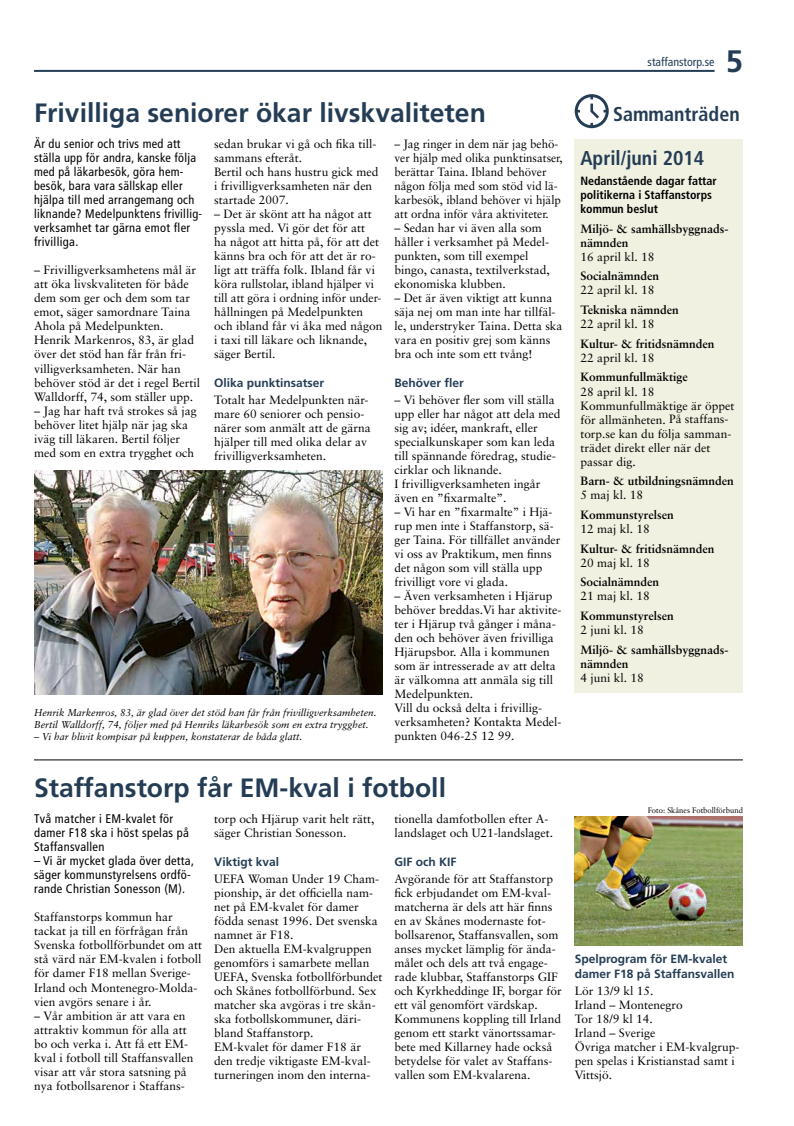
<style>
.page{position:relative;width:794px;height:1126px;background:#fff}
.page>*{position:absolute;margin:0;border:0;box-sizing:border-box;transform-origin:0 0}
.t1{font:700 31px "Frutiger";color:#243d55}
.t2{font:700 26.5px "Frutiger";color:#243d55}
.t3{font:700 condensed 20px "Frutiger";color:#243d55}
.t4{font:condensed 12.5px/14px "Frutiger";letter-spacing:.025em;color:#000}
.t5{font:12px/14px "Sabon";color:#000}
.t6{font:700 12px/14px "Sabon";color:#000}
.t7{font:12px/14px "Sabon";color:#000;scale:.96 1}
.t8{font:700 12px/14.4px "Frutiger";color:#243d55}
.t9{font:700 condensed 12px/14px "Frutiger";color:#000}
.t10{font:condensed 12px "Frutiger";color:#243d55}
.t11{font:italic 10px/12px "Sabon";color:#000}
.t12{font:8px "Sabon";color:#000;scale:.96 1}
</style>
<div class="page">
<hr style="left:34px;top:70px;width:680px;height:2px;background:#243d55">
<div style="left:575px;top:139px;width:168px;height:553px;background:#f0f1e1"></div>
<svg style="left:575px;top:94px;width:34px;height:34px"></svg>
<img style="left:34px;top:471px;width:348px;height:223px">
<img style="left:575px;top:816px;width:168px;height:129px">
<hr style="left:34px;top:759px;width:709px;height:1px;background:#000">
<h2 class="t2" style="left:34px;top:97px;width:453px">Frivilliga seniorer ökar livskvaliteten</h2>
<p class="t4" style="left:34px;top:137px;width:170px">Är du senior och trivs med att ställa upp för andra, kanske följa med på läkarbesök, göra hem&shy;besök, bara vara sällskap eller hjälpa till med arrangemang och liknande? Medelpunktens frivillig&shy;verksamhet tar gärna emot fler frivilliga.</p>
<p class="t5" style="left:34px;top:263px;width:168px">– Frivilligverksamhetens mål är att öka livskvaliteten för både dem som ger och dem som tar emot, säger samordnare Taina<br>Ahola på Medelpunkten.<br>Henrik Markenros, 83, är glad över det stöd han får från fri&shy;villigverksamheten. När han behöver stöd är det i regel Bertil<br>Walldorff, 74, som ställer upp.</p>
<p class="t5" style="left:34px;top:403px;width:164px">– Jag har haft två strokes så jag behöver litet hjälp när jag ska iväg till läkaren. Bertil följer med som en extra trygghet och</p>
<p class="t7" style="left:394px;top:137px;width:177px">– Jag ringer in dem när jag behö&shy;ver hjälp med olika punktinsatser, berättar Taina. Ibland behöver någon följa med som stöd vid lä&shy;karbesök, ibland behöver vi hjälp att ordna inför våra aktiviteter.</p>
<p class="t5" style="left:394px;top:221px;width:157px">– Sedan har vi även alla som håller i verksamhet på Medel&shy;punkten, som till exempel bingo, canasta, textilverkstad, ekonomiska klubben.</p>
<p class="t5" style="left:394px;top:291px;width:169px">– Det är även viktigt att kunna säja nej om man inte har tillfäl&shy;le, understryker Taina. Detta ska vara en positiv grej som känns bra och inte som ett tvång!</p>
<p class="t8" style="left:394px;top:375px;width:71px">Behöver fler</p>
<p class="t5" style="left:394px;top:392px;width:168px">– Vi behöver fler som vill ställa upp eller har något att dela med sig av; idéer, mankraft, eller specialkunskaper som kan leda till spännande föredrag, studie&shy;cirklar och liknande.<br>I frivilligverksamheten ingår även en ”fixarmalte”.</p>
<p class="t5" style="left:394px;top:504px;width:167px">– Vi har en ”fixarmalte” i Hjä&shy;rup men inte i Staffanstorp, sä&shy;ger Taina. För tillfället använder vi oss av Praktikum, men finns det någon som vill ställa upp frivilligt vore vi glada.</p>
<p class="t5" style="left:394px;top:588px;width:168px">– Även verksamheten i Hjärup behöver breddas.Vi har aktivite&shy;ter i Hjärup två gånger i måna&shy;den och behöver även frivilliga<br>Hjärupsbor. Alla i kommunen som är intresserade av att delta är välkomna att anmäla sig till<br>Medelpunkten.<br>Vill du också delta i frivillig&shy;verksamheten? Kontakta Medel&shy;punkten 046-25 12 99.</p>
<p class="t5" style="left:214px;top:137px;width:166px">sedan brukar vi gå och fika till&shy;sammans efteråt.<br>Bertil och hans hustru gick med i frivilligverksamheten när den startade 2007.</p>
<p class="t5" style="left:214px;top:207px;width:170px">– Det är skönt att ha något att pyssla med. Vi gör det för att<br>ha något att hitta på, för att det känns bra och för att det är ro&shy;ligt att träffa folk. Ibland får vi köra rullstolar, ibland hjälper vi till att göra i ordning inför under&shy;hållningen på Medelpunkten och ibland får vi åka med någon i taxi till läkare och liknande, säger Bertil.</p>
<p class="t8" style="left:214px;top:375px;width:112px">Olika punktinsatser</p>
<p class="t5" style="left:214px;top:392px;width:158px">Totalt har Medelpunkten när&shy;mare 60 seniorer och pensio&shy;närer som anmält att de gärna hjälper till med olika delar av frivilligverksamheten.</p>
<p class="t11" style="left:34px;top:706px;width:344px">Henrik Markenros, 83, är glad över det stöd han får från frivilligverksamheten.<br>Bertil Walldorff, 74, följer med på Henriks läkarbesök som en extra trygghet.</p>
<p class="t11" style="left:34px;top:730px;width:270px">– Vi har blivit kompisar på kuppen, konstaterar de båda glatt.</p>
<h2 class="t2" style="left:34px;top:772px;width:413px">Staffanstorp får EM-kval i fotboll</h2>
<p class="t4" style="left:34px;top:812px;width:156px">Två matcher i EM-kvalet för damer F18 ska i höst spelas på<br>Staffansvallen</p>
<p class="t4" style="left:34px;top:854px;width:162px">– Vi är mycket glada över detta, säger kommunstyrelsens ordfö&shy;rande Christian Sonesson (M).</p>
<p class="t5" style="left:34px;top:910px;width:170px">Staffanstorps kommun har tackat ja till en förfrågan från<br>Svenska fotbollförbundet om att stå värd när EM-kvalen i fotboll för damer F18 mellan Sverige-<br>Irland och Montenegro-Molda&shy;vien avgörs senare i år.</p>
<p class="t5" style="left:34px;top:1008px;width:161px">– Vår ambition är att vara en attraktiv kommun för alla att bo och verka i. Att få ett EM&shy;kval i fotboll till Staffansvallen visar att vår stora satsning på nya fotbollsarenor i Staffans-</p>
<p class="t5" style="left:214px;top:812px;width:162px">torp och Hjärup varit helt rätt, säger Christian Sonesson.</p>
<p class="t8" style="left:214px;top:854px;width:66px">Viktigt kval</p>
<p class="t5" style="left:214px;top:871px;width:170px">UEFA Woman Under 19 Cham&shy;pionship, är det officiella nam&shy;net på EM-kvalet för damer födda senast 1996. Det svenska namnet är F18.<br>Den aktuella EM-kvalgruppen genomförs i samarbete mellan<br>UEFA, Svenska fotbollförbundet och Skånes fotbollförbund. Sex matcher ska avgöras i tre skån&shy;ska fotbollskommuner, däri&shy;bland Staffanstorp.<br>EM-kvalet för damer F18 är den tredje viktigaste EM-kval&shy;turneringen inom den interna-</p>
<p class="t5" style="left:394px;top:812px;width:160px">tionella damfotbollen efter A&shy;landslaget och U21-landslaget.</p>
<p class="t8" style="left:394px;top:854px;width:64px">GIF och KIF</p>
<p class="t5" style="left:394px;top:871px;width:169px">Avgörande för att Staffanstorp fick erbjudandet om EM-kval&shy;matcherna är dels att här finns en av Skånes modernaste fot&shy;bollsarenor, Staffansvallen, som anses mycket lämplig för ända&shy;målet och dels att två engage&shy;rade klubbar, Staffanstorps GIF och Kyrkheddinge IF, borgar för ett väl genomfört värdskap.<br>Kommunens koppling till Irland genom ett starkt vänortssamar&shy;bete med Killarney hade också betydelse för valet av Staffans&shy;vallen som EM-kvalarena.</p>
<p class="t10" style="left:647px;top:55px;width:68px">staffanstorp.se</p>
<h1 class="t1" style="left:725px;top:43px;width:19px">5</h1>
<h3 class="t3" style="left:613px;top:102px;width:128px">Sammanträden</h3>
<h3 class="t3" style="left:580px;top:146px;width:125px">April/juni 2014</h3>
<p class="t9" style="left:580px;top:174px;width:138px">Nedanstående dagar fattar politikerna i Staffanstorps kommun beslut</p>
<p class="t6" style="left:580px;top:221px;width:150px">Miljö- &amp; samhällsbyggnads&shy;nämnden</p>
<p class="t5" style="left:580px;top:249px;width:76px">16 april kl. 18</p>
<p class="t6" style="left:580px;top:269px;width:80px">Socialnämnden</p>
<p class="t5" style="left:580px;top:283px;width:76px">22 april kl. 18</p>
<p class="t6" style="left:580px;top:302px;width:100px">Tekniska nämnden</p>
<p class="t5" style="left:580px;top:317px;width:76px">22 april kl. 18</p>
<p class="t6" style="left:580px;top:336px;width:136px">Kultur- &amp; fritidsnämnden</p>
<p class="t5" style="left:580px;top:350px;width:76px">22 april kl. 18</p>
<p class="t6" style="left:580px;top:370px;width:109px">Kommunfullmäktige</p>
<p class="t5" style="left:580px;top:384px;width:155px">28 april kl. 18<br>Kommunfullmäktige är öppet för allmänheten. På staffans&shy;torp.se kan du följa samman&shy;trädet direkt eller när det passar dig.</p>
<p class="t6" style="left:580px;top:473px;width:155px">Barn- &amp; utbildningsnämnden</p>
<p class="t5" style="left:580px;top:488px;width:64px">5 maj kl. 18</p>
<p class="t6" style="left:580px;top:507px;width:95px">Kommunstyrelsen</p>
<p class="t5" style="left:580px;top:521px;width:71px">12 maj kl. 18</p>
<p class="t6" style="left:580px;top:541px;width:136px">Kultur- &amp; fritidsnämnden</p>
<p class="t5" style="left:580px;top:555px;width:71px">20 maj kl. 18</p>
<p class="t6" style="left:580px;top:574px;width:80px">Socialnämnden</p>
<p class="t5" style="left:580px;top:589px;width:71px">21 maj kl. 18</p>
<p class="t6" style="left:580px;top:608px;width:95px">Kommunstyrelsen</p>
<p class="t5" style="left:580px;top:622px;width:65px">2 juni kl. 18</p>
<p class="t6" style="left:580px;top:642px;width:150px">Miljö- &amp; samhällsbyggnads&shy;nämnden</p>
<p class="t5" style="left:580px;top:670px;width:65px">4 juni kl. 18</p>
<p class="t12" style="left:647px;top:805px;width:101px">Foto: Skånes Fotbollförbund</p>
<p class="t8" style="left:575px;top:952px;width:161px">Spelprogram för EM-kvalet damer F18 på Staffansvallen</p>
<p class="t5" style="left:575px;top:983px;width:166px">Lör 13/9 kl 15.<br>Irland – Montenegro<br>Tor 18/9 kl 14.<br>Irland – Sverige<br>Övriga matcher i EM-kvalgrup&shy;pen spelas i Kristianstad samt i<br>Vittsjö.</p>
</div>
